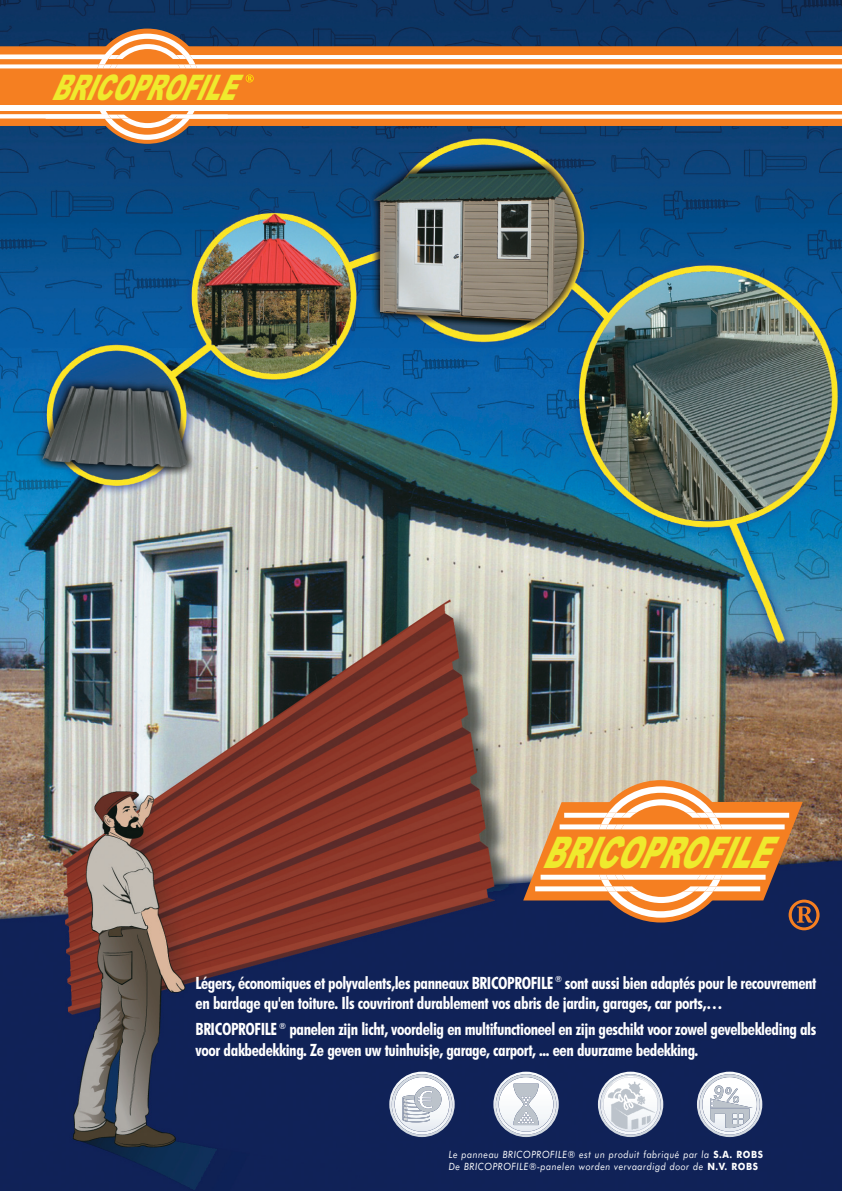
<style>
.page{position:relative;width:842px;height:1191px;background:#fff}
.page>*{position:absolute;margin:0;border:0;box-sizing:border-box;transform-origin:0 0}
.t1{font:italic 900 43.6px "Arial";color:#efea2d;scale:.62 1}
.t2{font:italic 900 35.2px "Arial";color:#efea2d;scale:.62 1}
.t3{font:700 condensed 17px/20.4px "Futura BT";letter-spacing:-.02em;color:#fff}
.t4{font:italic 10px/12px "Futura BT";letter-spacing:.055em;color:#fff;scale:.9 1}
.s1{font-weight:700;font-style:normal}
</style>
<div class="page">
<img style="left:0;top:1px;width:842px;height:1190px">
<img style="left:389px;top:1071px;width:66px;height:66px">
<img style="left:392px;top:1074px;width:60px;height:60px">
<svg style="left:402px;top:1086px;width:39px;height:36px"></svg>
<img style="left:697px;top:1071px;width:65px;height:66px">
<img style="left:699px;top:1074px;width:61px;height:60px">
<svg style="left:710px;top:1085px;width:43px;height:43px"></svg>
<img style="left:598px;top:1071px;width:65px;height:66px">
<img style="left:493px;top:1071px;width:66px;height:66px">
<img style="left:496px;top:1074px;width:60px;height:60px">
<svg style="left:514px;top:1083px;width:24px;height:42px"></svg>
<img style="left:600px;top:1074px;width:61px;height:60px">
<svg style="left:523px;top:786px;width:296px;height:144px;background:#bc835c"></svg>
<div style="left:90px;top:29px;width:115px;height:115px;background:#f57f21;border-radius:50%"></div>
<div style="left:0;top:68px;width:842px;height:37px;background:#f57f21"></div>
<svg style="left:0;top:34px;width:842px;height:34px"></svg>
<svg style="left:0;top:111px;width:842px;height:29px;background:#8f786b"></svg>
<div style="left:0;top:105px;width:842px;height:6px;background:#fff"></div>
<svg style="left:246px;top:74px;width:8px;height:8px"></svg>
<h2 class="t2" style="left:51px;top:67px;width:297px">BRICOPROFILE</h2>
<h1 class="t1" style="left:541px;top:827px;width:367px">BRICOPROFILE</h1>
<p class="t3" style="left:196px;top:973px;width:622px">Légers, économiques et polyvalents,les panneaux BRICOPROFILE <sup>®</sup> sont aussi bien adaptés pour le recouvrement en bardage qu'en toiture. Ils couvriront durablement vos abris de jardin, garages, car ports,…</p>
<p class="t3" style="left:196px;top:1020px;width:622px">BRICOPROFILE <sup>®</sup> panelen zijn licht, voordelig en multifunctioneel en zijn geschikt voor zowel gevelbekleding als voor dakbedekking. Ze geven uw tuinhuisje, garage, carport, ... een duurzame bedekking.</p>
<p class="t4" style="left:449px;top:1148px;width:351px">Le panneau BRICOPROFILE® est un produit fabriqué par la <span class="s1">S.A. ROBS<br></span>De BRICOPROFILE®-panelen worden vervaardigd door de <span class="s1">N.V. ROBS</span></p>
</div>
